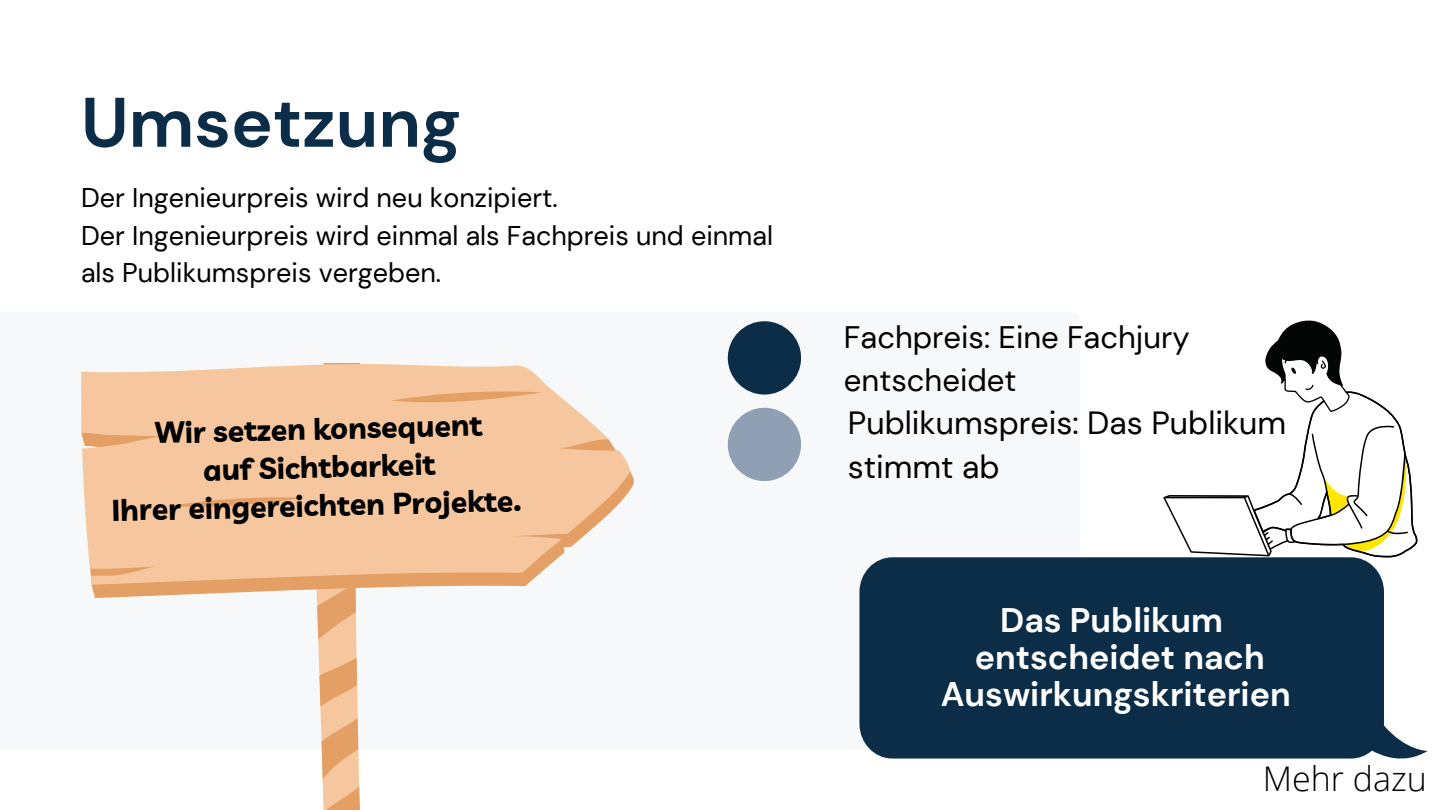
<style>
.page{position:relative;width:1440px;height:810px;background:#fff}
.page>*{position:absolute;margin:0;border:0;box-sizing:border-box;transform-origin:0 0}
.t1{font:700 70px "DM Sans";color:#0c2d48}
.t2{font:700 34px/36.8px "DM Sans";color:#fff;text-align:center}
.t3{font:300 34px "Open Sans";color:#000}
.t4{font:32px/44.2px "DM Sans";color:#000}
.t5{font:31px/42.8px "DM Sans";color:#000}
.t6{font:700 29.9px/38.3px "Livvic";color:#000;text-align:center}
.t7{font:27px/37.5px "DM Sans";color:#000}
</style>
<div class="page">
<svg style="left:317px;top:598px;width:43px;height:212px;background:#eebd93"></svg>
<svg style="left:91px;top:473px;width:543px;height:125px;fill:#f6f8f9"></svg>
<svg style="left:81px;top:364px;width:550px;height:221px;background:#f4c9a4"></svg>
<div style="left:728px;top:321px;width:73px;height:74px;background:#0c2d48;border-radius:50%"></div>
<div style="left:728px;top:408px;width:73px;height:73px;background:#8f9fb4;border-radius:50%"></div>
<svg style="left:859px;top:557px;width:569px;height:201px;background:#1f3d56"></svg>
<svg style="left:1163px;top:320px;width:255px;height:237px"></svg>
<h1 class="t1" style="left:81px;top:77px;width:381px">Umsetzung</h1>
<p class="t7" style="left:81px;top:179px;width:694px">Der Ingenieurpreis wird neu konzipiert.<br>Der Ingenieurpreis wird einmal als Fachpreis und einmal als Publikumspreis vergeben.</p>
<p class="t6" style="left:110px;top:413px;width:412px;rotate:-1deg">Wir setzen konsequent<br>auf Sichtbarkeit<br>Ihrer eingereichten Projekte.</p>
<p class="t5" style="left:844px;top:316px;width:347px">Fachpreis: Eine Fachjury entscheidet</p>
<p class="t4" style="left:848px;top:401px;width:440px">Publikumspreis: Das Publikum stimmt ab</p>
<p class="t2" style="left:941px;top:602px;width:352px">Das Publikum entscheidet nach<br>Auswirkungskriterien</p>
<p class="t3" style="left:1263px;top:755px;width:166px">Mehr dazu</p>
</div>
